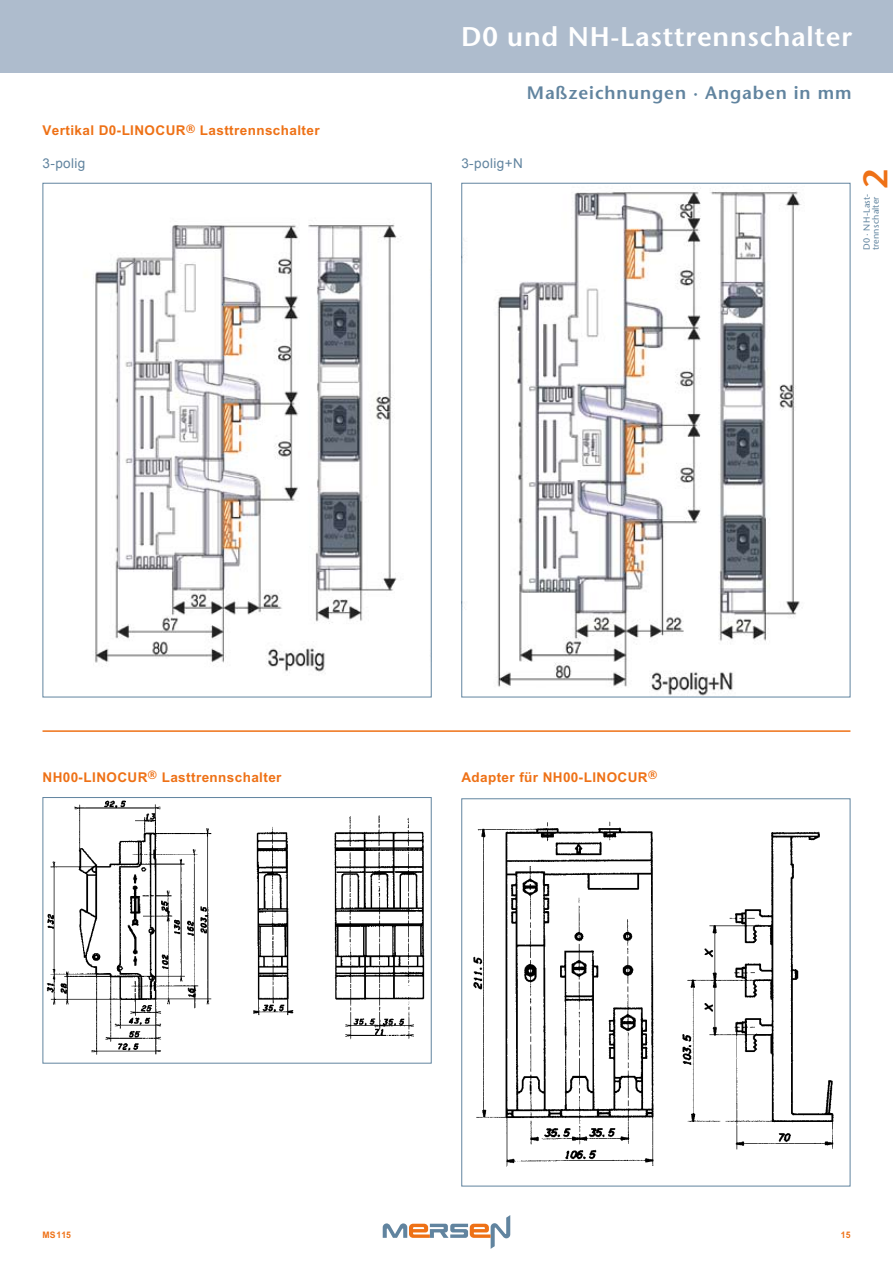
<style>
.page{position:relative;width:893px;height:1263px;background:#fff}
.page>*{position:absolute;margin:0;border:0;box-sizing:border-box;transform-origin:0 0}
.t1{font:600 34.05px "Stone Sans";color:#ee7116}
.t2{font:600 27px "Stone Sans";letter-spacing:.03em;color:#fff}
.t3{font:600 18px "Stone Sans";letter-spacing:.05em;color:#61849f}
.t4{font:700 13.5px "M Arial";letter-spacing:.03em;color:#ee7116}
.t5{font:13.5px "Arial";letter-spacing:.03em;color:#61849f}
.t6{font:9px/9px "Stone Sans";letter-spacing:.02em;color:#61849f}
.t7{font:700 9px "M Arial";color:#ee7116;scale:.96 1}
</style>
<div class="page">
<svg style="left:383px;top:1215px;width:127px;height:34px"></svg>
<div style="left:0;top:0;width:893px;height:72px;background:#aebccd"></div>
<img style="left:95px;top:224px;width:306px;height:449px">
<hr style="left:43px;top:730px;width:807px;height:2px;background:#ee7116">
<img style="left:46px;top:800px;width:379px;height:255px">
<div style="left:43px;top:797px;width:389px;height:266px;border:1px solid #61849f"></div>
<img style="left:463px;top:188px;width:338px;height:507px">
<img style="left:473px;top:821px;width:361px;height:346px">
<div style="left:461px;top:798px;width:389px;height:388px;border:1px solid #61849f"></div>
<p class="t4" style="left:43px;top:122px;width:279px">Vertikal D0-LINOCUR<sup>®</sup> Lasttrennschalter</p>
<p class="t5" style="left:43px;top:154px;width:44px">3-polig</p>
<h2 class="t2" style="left:461px;top:20px;width:393px">D0 und NH-Lasttrennschalter</h2>
<h3 class="t3" style="left:527px;top:81px;width:326px">Maßzeichnungen · Angaben in mm</h3>
<p class="t5" style="left:461px;top:154px;width:63px">3-polig+N</p>
<h1 class="t1" style="left:855px;top:189px;width:21px;rotate:-90deg">2</h1>
<p class="t6" style="left:862px;top:250px;width:58px;rotate:-90deg">D0 · NH-Last&shy;trennschalter</p>
<p class="t4" style="left:43px;top:769px;width:240px">NH00-LINOCUR<sup>®</sup> Lasttrennschalter</p>
<p class="t7" style="left:43px;top:1229px;width:31px">MS115</p>
<p class="t4" style="left:461px;top:769px;width:197px">Adapter für NH00-LINOCUR<sup>®</sup></p>
<p class="t7" style="left:841px;top:1229px;width:12px">15</p>
</div>
